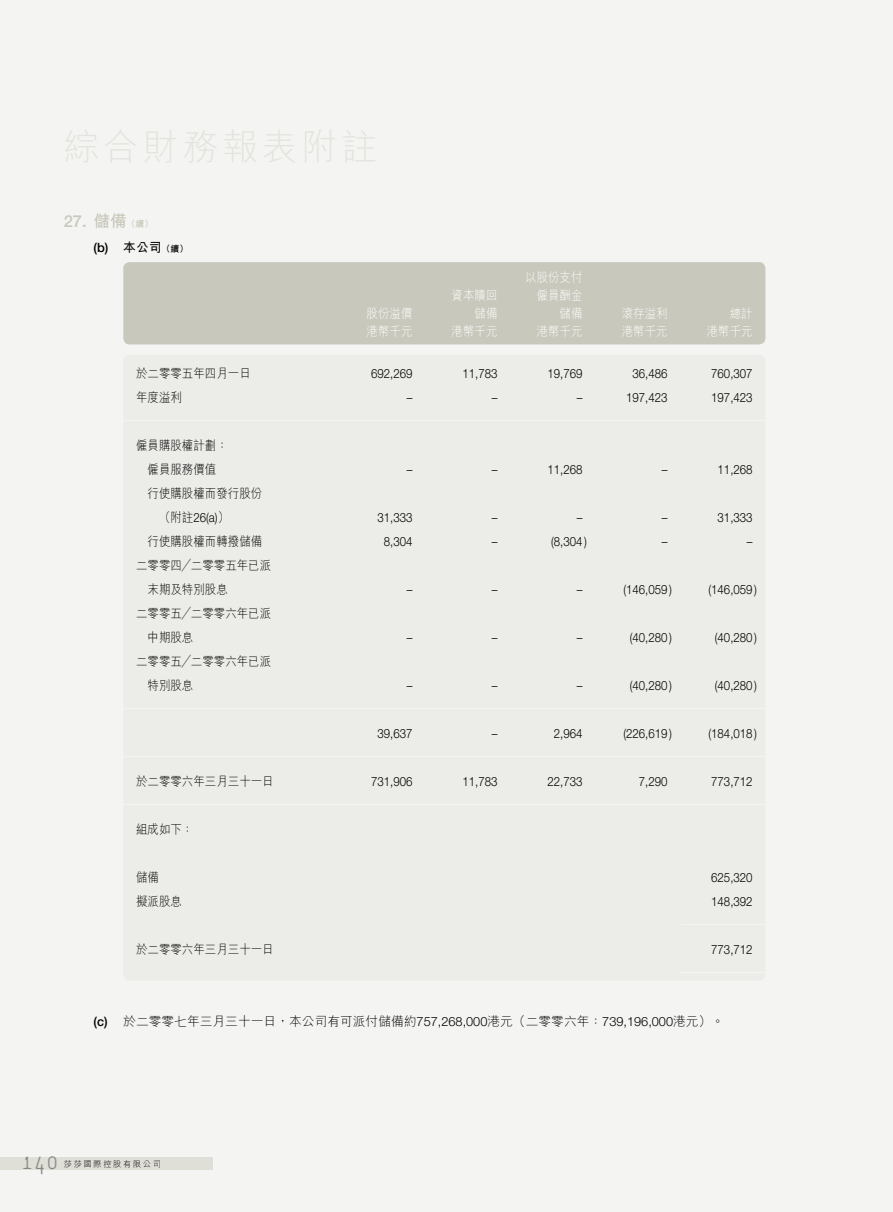
<style>
.page{position:relative;width:893px;height:1212px;background:#f4f4f2}
.page>*{position:absolute;margin:0;border:0;box-sizing:border-box;transform-origin:0 0}
.t1{font:100 27px "Platelet";color:#898989}
.t2{font:500 16.5px "Helvetica Neue";color:#c9c8bc}
.t3{font:300 12.75px "Helvetica Neue";color:#000;scale:.9 1}
.t4{font:300 12.75px/24px "M Hei HK";color:#000;scale:.9 1}
.t5{font:300 12.75px "M Hei HK";color:#000}
.t6{font:300 12.75px "M Hei HK";color:#fff;scale:.9 1}
.t7{font:500 12.75px "Helvetica Neue";color:#000}
.t8{font:300 8.25px "M Hei HK";letter-spacing:.2em;color:#000}
.s1{font-family:"M Hei HK";font-weight:700}
.s2{font-family:"M Hei HK";font-weight:700;font-size:9px}
.s3{font-family:"M Hei HK"}
.s4{font-family:"Helvetica Neue";font-weight:500}
.s5{font-family:"Helvetica Neue"}
</style>
<div class="page">
<div style="left:0;top:1157px;width:213px;height:12px;background:#dfded7"></div>
<div style="left:123px;top:355px;width:642px;height:625px;background:#ecece8;border-radius:6px"></div>
<div style="left:123px;top:262px;width:642px;height:82px;background:#c9c8bc;border-radius:6px"></div>
<hr style="left:123px;top:420px;width:642px;height:1px;background:#f4f4f2">
<hr style="left:123px;top:708px;width:642px;height:1px;background:#f4f4f2">
<hr style="left:123px;top:756px;width:642px;height:1px;background:#f4f4f2">
<hr style="left:123px;top:804px;width:642px;height:1px;background:#f4f4f2">
<hr style="left:680px;top:924px;width:85px;height:1px;background:#f4f4f2">
<hr style="left:680px;top:972px;width:85px;height:1px;background:#f4f4f2">
<p class="t2" style="left:64px;top:212px;width:91px">27. <span class="s1">儲備</span><span class="s2">（續）</span></p>
<p class="t7" style="left:94px;top:240px;width:97px">(b) <span class="s1">本公司</span><span class="s2">（續）</span></p>
<p class="t6" style="left:525px;top:268px;width:65px">以股份支付</p>
<p class="t6" style="left:452px;top:286px;width:53px">資本贖回</p>
<p class="t6" style="left:537px;top:286px;width:53px">僱員酬金</p>
<p class="t6" style="left:367px;top:304px;width:53px">股份溢價</p>
<p class="t6" style="left:475px;top:304px;width:27px">儲備</p>
<p class="t6" style="left:560px;top:304px;width:27px">儲備</p>
<p class="t6" style="left:622px;top:304px;width:52px">滾存溢利</p>
<p class="t6" style="left:730px;top:304px;width:27px">總計</p>
<p class="t6" style="left:367px;top:322px;width:53px">港幣千元</p>
<p class="t6" style="left:452px;top:322px;width:53px">港幣千元</p>
<p class="t6" style="left:537px;top:322px;width:53px">港幣千元</p>
<p class="t6" style="left:622px;top:322px;width:52px">港幣千元</p>
<p class="t6" style="left:707px;top:322px;width:53px">港幣千元</p>
<p class="t4" style="left:136px;top:360px;width:129px">於二零零五年四月一日</p>
<p class="t3" style="left:371px;top:365px;width:48px">692,269</p>
<p class="t3" style="left:462px;top:365px;width:40px">11,783</p>
<p class="t3" style="left:547px;top:365px;width:40px">19,769</p>
<p class="t3" style="left:632px;top:365px;width:40px">36,486</p>
<p class="t3" style="left:711px;top:365px;width:48px">760,307</p>
<p class="t4" style="left:136px;top:384px;width:52px">年度溢利</p>
<p class="t3" style="left:407px;top:389px;width:8px">–</p>
<p class="t3" style="left:492px;top:389px;width:8px">–</p>
<p class="t3" style="left:577px;top:389px;width:8px">–</p>
<p class="t3" style="left:626px;top:389px;width:48px">197,423</p>
<p class="t3" style="left:711px;top:389px;width:48px">197,423</p>
<p class="t4" style="left:136px;top:432px;width:103px;text-align:center">僱員購股權計劃：僱員服務價值</p>
<p class="t3" style="left:407px;top:461px;width:8px">–</p>
<p class="t3" style="left:492px;top:461px;width:8px">–</p>
<p class="t3" style="left:547px;top:461px;width:40px">11,268</p>
<p class="t3" style="left:662px;top:461px;width:8px">–</p>
<p class="t3" style="left:718px;top:461px;width:40px">11,268</p>
<p class="t4" style="left:148px;top:480px;width:129px">行使購股權而發行股份</p>
<p class="t3" style="left:159px;top:509px;width:79px"><span class="s3">（附註</span>26(a)<span class="s3">）</span></p>
<p class="t3" style="left:377px;top:509px;width:40px">31,333</p>
<p class="t3" style="left:492px;top:509px;width:8px">–</p>
<p class="t3" style="left:577px;top:509px;width:8px">–</p>
<p class="t3" style="left:662px;top:509px;width:8px">–</p>
<p class="t3" style="left:718px;top:509px;width:40px">31,333</p>
<p class="t4" style="left:148px;top:528px;width:129px">行使購股權而轉撥儲備</p>
<p class="t3" style="left:384px;top:533px;width:33px">8,304</p>
<p class="t3" style="left:492px;top:533px;width:8px">–</p>
<p class="t3" style="left:551px;top:533px;width:41px">(8,304)</p>
<p class="t3" style="left:662px;top:533px;width:8px">–</p>
<p class="t3" style="left:747px;top:533px;width:8px">–</p>
<p class="t4" style="left:148px;top:552px;width:139px;text-indent:-11px">二零零四╱二零零五年已派末期及特別股息</p>
<p class="t3" style="left:407px;top:581px;width:8px">–</p>
<p class="t3" style="left:492px;top:581px;width:8px">–</p>
<p class="t3" style="left:577px;top:581px;width:8px">–</p>
<p class="t3" style="left:623px;top:581px;width:55px">(146,059)</p>
<p class="t3" style="left:708px;top:581px;width:55px">(146,059)</p>
<p class="t4" style="left:148px;top:600px;width:139px;text-indent:-11px">二零零五╱二零零六年已派中期股息</p>
<p class="t4" style="left:148px;top:648px;width:139px;text-indent:-11px">二零零五╱二零零六年已派特別股息</p>
<p class="t3" style="left:407px;top:629px;width:8px">–</p>
<p class="t3" style="left:492px;top:629px;width:8px">–</p>
<p class="t3" style="left:577px;top:629px;width:8px">–</p>
<p class="t3" style="left:630px;top:629px;width:48px">(40,280)</p>
<p class="t3" style="left:715px;top:629px;width:48px">(40,280)</p>
<p class="t3" style="left:407px;top:677px;width:8px">–</p>
<p class="t3" style="left:492px;top:677px;width:8px">–</p>
<p class="t3" style="left:577px;top:677px;width:8px">–</p>
<p class="t3" style="left:630px;top:677px;width:48px">(40,280)</p>
<p class="t3" style="left:715px;top:677px;width:48px">(40,280)</p>
<p class="t3" style="left:377px;top:725px;width:40px">39,637</p>
<p class="t3" style="left:492px;top:725px;width:8px">–</p>
<p class="t3" style="left:554px;top:725px;width:33px">2,964</p>
<p class="t3" style="left:623px;top:725px;width:55px">(226,619)</p>
<p class="t3" style="left:708px;top:725px;width:55px">(184,018)</p>
<p class="t4" style="left:136px;top:768px;width:154px">於二零零六年三月三十一日</p>
<p class="t3" style="left:371px;top:773px;width:48px">731,906</p>
<p class="t3" style="left:462px;top:773px;width:40px">11,783</p>
<p class="t3" style="left:547px;top:773px;width:40px">22,733</p>
<p class="t3" style="left:639px;top:773px;width:33px">7,290</p>
<p class="t3" style="left:711px;top:773px;width:48px">773,712</p>
<p class="t4" style="left:136px;top:816px;width:65px">組成如下：</p>
<p class="t4" style="left:136px;top:864px;width:27px">儲備</p>
<p class="t3" style="left:711px;top:869px;width:48px">625,320</p>
<p class="t4" style="left:136px;top:888px;width:52px">擬派股息</p>
<p class="t3" style="left:711px;top:893px;width:48px">148,392</p>
<p class="t4" style="left:136px;top:936px;width:154px">於二零零六年三月三十一日</p>
<p class="t3" style="left:711px;top:941px;width:48px">773,712</p>
<p class="t5" style="left:94px;top:1012px;width:632px"><span class="s4">(c)</span> 於二零零七年三月三十一日，本公司有可派付儲備約<span class="s5">757,268,000</span>港元（二零零六年：<span class="s5">739,196,000</span>港元）。</p>
<h1 class="t1" style="left:21px;top:1151px;width:39px">140</h1>
<p class="t8" style="left:64px;top:1158px;width:99px">莎莎國際控股有限公司</p>
</div>
